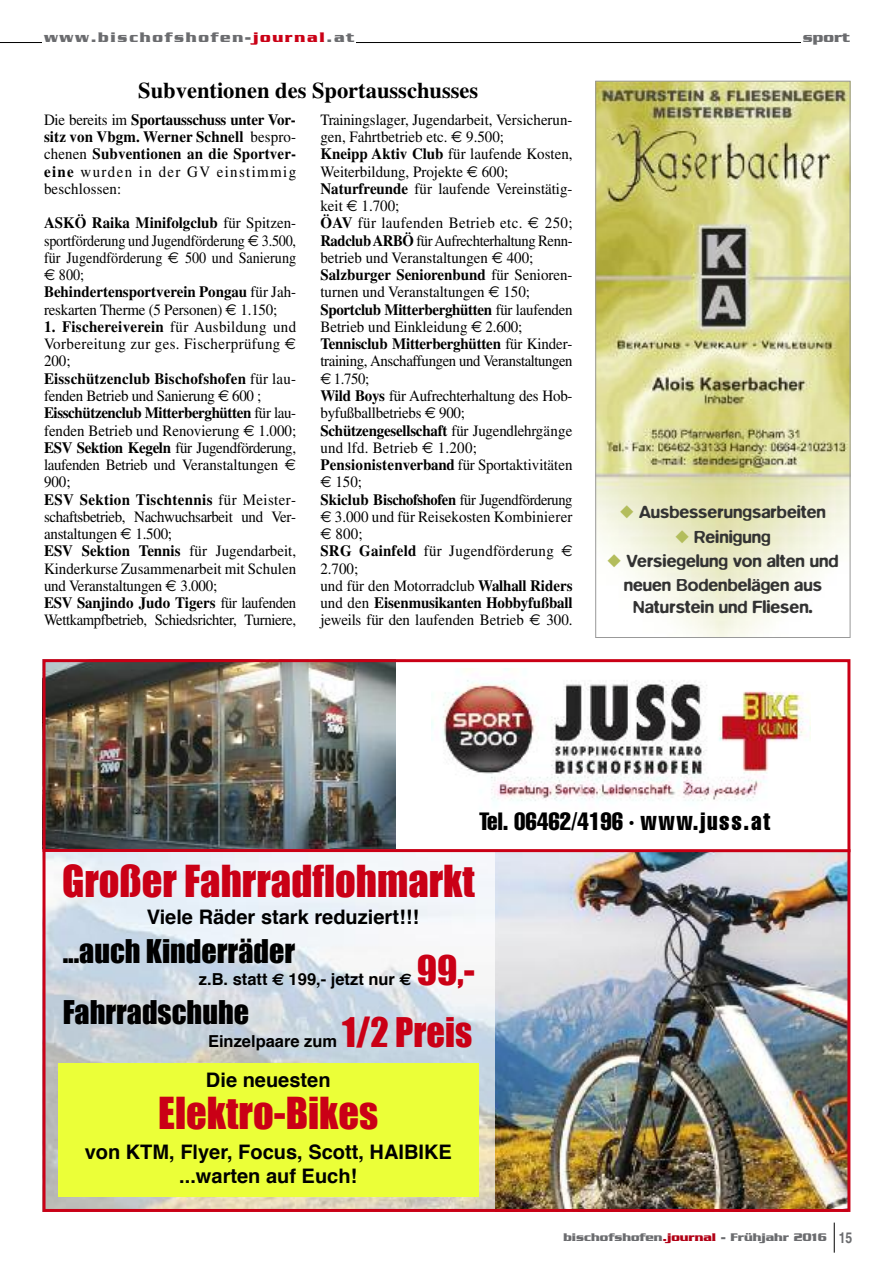
<style>
.page{position:relative;width:893px;height:1263px;background:#fff}
.page>*{position:absolute;margin:0;border:0;box-sizing:border-box;transform-origin:0 0}
.t1{font:40.5px "Impact";color:#ca0016}
.t2{font:37.5px "Impact";color:#ca0016}
.t3{font:30px "Impact";color:#000}
.t4{font:extra-condensed 24.6px "Helvetica";color:#000}
.t5{font:700 22.5px "Times";color:#000}
.t6{font:700 20.1px/24px "Helvetica";color:#000;text-align:center}
.t7{font:500 18px/24.5px "Blur";color:#333;text-align:center}
.t8{font:700 16.5px "Helvetica";color:#000}
.t9{font:15.75px/17.2px "Times";color:#000;scale:.95 1}
.t10{font:700 15.75px/17.2px "Times";letter-spacing:.01em;color:#000;text-align:justify;scale:.95 1}
.t11{font:700 15px "Serpentine";letter-spacing:.115em;color:#6b6c6f}
.t12{font:700 12px "Serpentine";color:#6b6c6f}
.s1{color:#ca0016}
.s2{font-weight:400}
.s3{font-weight:700}
.s4{font-family:"Euro Sans"}
.s5{color:#b3bd5c}
.s6{color:#b10016}
.s7{font-family:"Helvetica";font-stretch:condensed;font-size:15px}
</style>
<div class="page">
<hr style="left:0;top:42px;width:850px;height:1px;background:#000">
<div style="left:801px;top:30px;width:51px;height:29px;background:#fff"></div>
<div style="left:43px;top:30px;width:313px;height:29px;background:#fff"></div>
<hr style="left:834px;top:1222px;width:1px;height:31px;background:#000">
<img style="left:597px;top:83px;width:251px;height:553px">
<div style="left:595px;top:81px;width:255px;height:557px;border:1px solid #999"></div>
<img style="left:47px;top:663px;width:349px;height:186px">
<img style="left:494px;top:852px;width:352px;height:356px">
<img style="left:47px;top:852px;width:447px;height:356px">
<div style="left:58px;top:1063px;width:421px;height:134px;background:#ebff38"></div>
<hr style="left:43px;top:849px;width:807px;height:3px;background:#ca0016">
<div style="left:43px;top:659px;width:807px;height:553px;border:3px solid #ca0016"></div>
<img style="left:432px;top:669px;width:378px;height:133px">
<p class="t11" style="left:44px;top:28px;width:312px">www.bischofshofen-<span class="s1">journal</span>.at</p>
<p class="t11" style="left:803px;top:28px;width:49px">sport</p>
<h3 class="t5" style="left:138px;top:82px;width:341px">Subventionen des Sportausschusses</h3>
<p class="t10" style="left:44px;top:113px;width:267px"><span class="s2">Die bereits im</span> Sportausschuss unter Vor - sitz von Vbgm. Werner Schnell <span class="s2">bespro&shy;chenen</span> Subventionen an die Sportver&shy;eine <span class="s2">wurden in der GV einstimmig beschlossen:</span></p>
<p class="t9" style="left:44px;top:216px;width:267px"><span class="s3">ASKÖ Raika Minifolgclub</span> für Spitzen&shy;sportförderung und Jugendförderung <span class="s4">€</span> 3.500, für Jugendförderung <span class="s4">€</span> 500 und Sanierung <span class="s4">€</span> 800;<br><span class="s3">Behindertensportverein Pongau</span> für Jah&shy;reskarten Therme (5 Personen) <span class="s4">€</span> 1.150;</p>
<p class="t9" style="left:44px;top:320px;width:267px"><span class="s3">1. Fischereiverein</span> für Ausbildung und Vorbereitung zur ges. Fischerprüfung <span class="s4">€ </span>200;<br><span class="s3">Eisschützenclub Bischofshofen</span> für lau&shy;fenden Betrieb und Sanierung <span class="s4">€</span> 600 ; <span class="s3">Eisschützenclub Mitterberghütten</span> für lau&shy;fenden Betrieb und Renovierung <span class="s4">€</span> 1.000; <span class="s3">ESV Sektion Kegeln</span> für Jugendförderung, laufenden Betrieb und Veranstaltungen <span class="s4">€ </span>900;<br><span class="s3">ESV Sektion Tischtennis</span> für Meister&shy;schaftsbetrieb, Nachwuchsarbeit und Ver&shy;anstaltungen <span class="s4">€</span> 1.500;<br><span class="s3">ESV Sektion Tennis</span> für Jugendarbeit, Kinderkurse Zusammenarbeit mit Schulen und Veranstaltungen <span class="s4">€</span> 3.000;<br><span class="s3">ESV Sanjindo Judo Tigers</span> für laufenden Wettkampfbetrieb, Schiedsrichter, Turniere,</p>
<p class="t9" style="left:320px;top:113px;width:267px">Trainingslager, Jugendarbeit, Versicherun&shy;gen, Fahrtbetrieb etc. <span class="s4">€</span> 9.500;<br><span class="s3">Kneipp Aktiv Club</span> für laufende Kosten, Weiterbildung, Projekte <span class="s4">€</span> 600; <span class="s3">Naturfreunde</span> für laufende Vereinstätig&shy;keit <span class="s4">€</span> 1.700;<br><span class="s3">ÖAV</span> für laufenden Betrieb etc. <span class="s4">€</span> 250; <span class="s3">RadclubARBÖ</span> fürAufrechterhaltung Renn&shy;betrieb und Veranstaltungen <span class="s4">€</span> 400; <span class="s3">Salzburger Seniorenbund</span> für Senioren&shy;turnen und Veranstaltungen <span class="s4">€</span> 150; <span class="s3">Sportclub Mitterberghütten</span> für laufenden Betrieb und Einkleidung <span class="s4">€</span> 2.600; <span class="s3">Tennisclub Mitterberghütten</span> für Kinder&shy;training, Anschaffungen und Veranstaltungen <span class="s4">€</span> 1.750;<br><span class="s3">Wild Boys</span> für Aufrechterhaltung des Hob&shy;byfußballbetriebs <span class="s4">€</span> 900; <span class="s3">Schützengesellschaft</span> für Jugendlehrgänge und lfd. Betrieb <span class="s4">€</span> 1.200; <span class="s3">Pensionistenverband</span> für Sportaktivitäten <span class="s4">€</span> 150;<br><span class="s3">Skiclub Bischofshofen</span> für Jugendförderung <span class="s4">€</span> 3.000 und für Reisekosten Kombinierer <span class="s4">€</span> 800;<br><span class="s3">SRG Gainfeld</span> für Jugendförderung <span class="s4">€ </span>2.700;<br>und für den Motorradclub <span class="s3">Walhall Riders </span>und den <span class="s3">Eisenmusikanten Hobbyfußball </span>jeweils für den laufenden Betrieb <span class="s4">€</span> 300.</p>
<p class="t7" style="left:620px;top:500px;width:208px"><span class="s5">◆</span> Ausbesserungsarbeiten</p>
<p class="t7" style="left:675px;top:524px;width:97px"><span class="s5">◆</span> Reinigung</p>
<p class="t7" style="left:607px;top:549px;width:233px"><span class="s5">◆</span> Versiegelung von alten und neuen Bodenbelägen aus</p>
<p class="t7" style="left:633px;top:595px;width:181px">Naturstein und Fliesen.</p>
<h3 class="t4" style="left:479px;top:813px;width:293px">Tel. 06462/4196 · www.juss.at</h3>
<h1 class="t1" style="left:62px;top:856px;width:414px">Großer Fahrradflohmarkt</h1>
<p class="t6" style="left:147px;top:906px;width:274px">Viele Räder stark reduziert!!!</p>
<h3 class="t3" style="left:63px;top:932px;width:234px">...auch Kinderräder</h3>
<p class="t8" style="left:199px;top:972px;width:215px">z.B. statt <span class="s4">€</span> 199,- jetzt nur <span class="s4">€</span></p>
<h2 class="t2" style="left:417px;top:947px;width:59px">99,-</h2>
<h3 class="t3" style="left:63px;top:994px;width:188px">Fahrradschuhe</h3>
<p class="t8" style="left:208px;top:1034px;width:131px">Einzelpaare zum</p>
<h2 class="t2" style="left:342px;top:1009px;width:131px">1/2 Preis</h2>
<p class="t6" style="left:206px;top:1070px;width:126px">Die neuesten</p>
<h1 class="t1" style="left:158px;top:1088px;width:222px">Elektro-Bikes</h1>
<p class="t6" style="left:85px;top:1142px;width:369px">von KTM, Flyer, Focus, Scott, HAIBIKE ...warten auf Euch!</p>
<p class="t12" style="left:563px;top:1230px;width:290px">bischofshofen<span class="s6">.journal</span> - Frühjahr 2016 <span class="s7">15</span></p>
</div>
